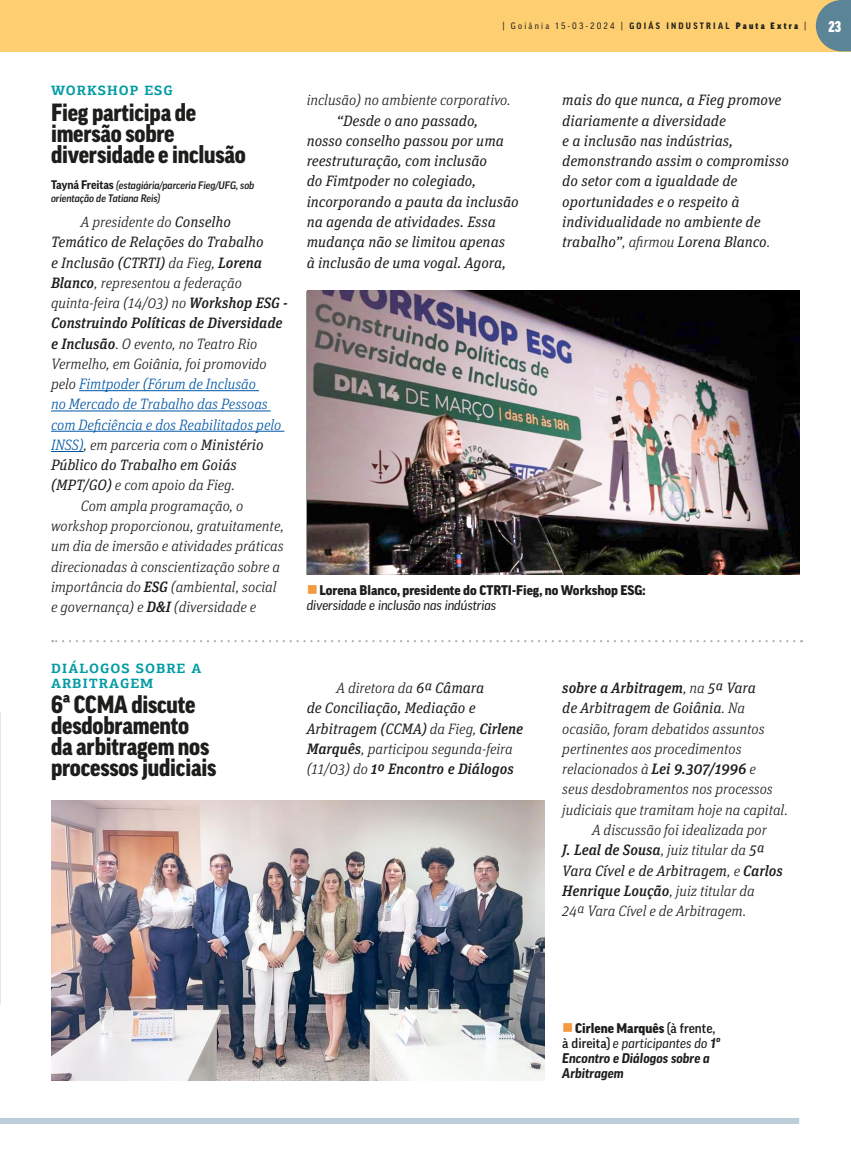
<style>
.page{position:relative;width:851px;height:1149px;background:#fff}
.page>*{position:absolute;margin:0;border:0;box-sizing:border-box;transform-origin:0 0}
.t1{font:900 24px/21px "Good Pro Narr";letter-spacing:-.01em;color:#1d1d1b}
.t2{font:italic 300 15px/20.2px "Unit Slab Pro";color:#1d1d1b}
.t3{font:italic 15px/20.2px "Unit Slab Pro";color:#1d1d1b}
.t4{font:italic 300 15px "Unit Slab Pro";color:#0056a4}
.t5{font:italic 500 15px "Unit Slab Pro";color:#1d1d1b}
.t6{font:900 condensed 15px "Good Pro";color:#fff}
.t7{font:900 13.5px "Good Pro";color:#1d1d1b}
.t8{font:italic 13.5px "Good Pro News";letter-spacing:-.01em;color:#1d1d1b}
.t9{font:700 13.5px/15px "PF Agora Slab Pro";letter-spacing:.075em;color:#009ba4}
.t10{font:italic 700 13.5px/15px "Good Pro";color:#1d1d1b}
.t11{font:italic 500 10.5px/13.5px "Good Pro";letter-spacing:-.01em;color:#1d1d1b}
.t12{font:9px "Good Pro Narr News";letter-spacing:.25em;color:#1d1d1b}
.s1{font-family:"Good Pro Narr";font-weight:700}
.s2{font-family:"Good Pro Narr Ultra"}
.s3{font-weight:700;font-style:normal;font-size:12px}
.s4{font-weight:400}
.s5{font-weight:300}
.s6{font-weight:500}
.s7{color:#1d1d1b}
.s8{color:#0056a4}
.s9{font-family:"Good Pro";font-weight:500;font-style:normal}
.s10{font-family:"Good Pro";font-weight:700}
</style>
<div class="page">
<div style="left:0;top:0;width:850px;height:51px;background:#fecf71"></div>
<div style="left:0;top:1117px;width:799px;height:6px;background:#bacdd8"></div>
<svg style="left:815px;top:0;width:35px;height:51px"></svg>
<hr style="left:79px;top:390px;width:180px;height:1px;background:#0056a4">
<hr style="left:51px;top:410px;width:220px;height:1px;background:#0056a4">
<hr style="left:51px;top:430px;width:233px;height:1px;background:#0056a4">
<hr style="left:51px;top:451px;width:33px;height:1px;background:#0056a4">
<img style="left:51px;top:800px;width:493px;height:280px">
<img style="left:307px;top:291px;width:492px;height:283px">
<img style="left:0;top:711px;width:1px;height:293px">
<svg style="left:52px;top:640px;width:742px;height:2px"></svg>
<p class="t12" style="left:502px;top:21px;width:305px">| Goiânia 15-03-2024 | <span class="s1">GOIÁS INDUSTRIAL</span> <span class="s2">Pauta Extra</span> |</p>
<p class="t6" style="left:828px;top:18px;width:14px">23</p>
<p class="t9" style="left:51px;top:83px;width:123px">WORKSHOP ESG</p>
<h1 class="t1" style="left:51px;top:101px;width:196px">Fieg participa de imersão sobre diversidade e inclusão</h1>
<p class="t11" style="left:51px;top:178px;width:205px"><span class="s3">Tayná Freitas</span> (estagiária/parceria Fieg/UFG, sob orientação de Tatiana Reis)</p>
<p class="t2" style="left:81px;top:211px;width:152px">A presidente do <span class="s4">Conselho</span></p>
<p class="t3" style="left:51px;top:231px;width:214px">Temático de Relações do Trabalho</p>
<p class="t3" style="left:51px;top:252px;width:212px">e Inclusão (CTRTI) <span class="s5">da Fieg,</span> <span class="s6">Lorena</span></p>
<p class="t2" style="left:51px;top:272px;width:192px"><span class="s6">Blanco</span>, representou a federação</p>
<p class="t2" style="left:51px;top:292px;width:238px">quinta‑feira (14/03) no <span class="s6">Workshop ESG ‑</span></p>
<p class="t5" style="left:51px;top:312px;width:233px">Construindo Políticas de Diversidade</p>
<p class="t2" style="left:51px;top:332px;width:208px"><span class="s6">e Inclusão</span>. O evento, no Teatro Rio</p>
<p class="t2" style="left:51px;top:353px;width:217px">Vermelho, em Goiânia, foi promovido</p>
<p class="t4" style="left:51px;top:374px;width:206px"><span class="s7">pelo</span> Fimtpoder (Fórum de Inclusão</p>
<p class="t4" style="left:51px;top:394px;width:218px">no Mercado de Trabalho das Pessoas</p>
<p class="t4" style="left:51px;top:414px;width:232px">com Deficiência e dos Reabilitados pelo</p>
<p class="t2" style="left:51px;top:434px;width:214px"><span class="s8">INSS)</span>, em parceria com o <span class="s4">Ministério</span></p>
<p class="t3" style="left:51px;top:454px;width:187px">Público do Trabalho em Goiás</p>
<p class="t2" style="left:51px;top:474px;width:185px"><span class="s4">(MPT/GO)</span> e com apoio da Fieg.</p>
<p class="t2" style="left:81px;top:494px;width:164px">Com ampla programação, o</p>
<p class="t2" style="left:51px;top:515px;width:234px">workshop proporcionou, gratuitamente,</p>
<p class="t2" style="left:51px;top:535px;width:234px">um dia de imersão e atividades práticas</p>
<p class="t2" style="left:51px;top:555px;width:230px">direcionadas à conscientização sobre a</p>
<p class="t2" style="left:51px;top:575px;width:227px">importância do <span class="s6">ESG</span> (ambiental, social</p>
<p class="t2" style="left:51px;top:596px;width:207px">e governança) e <span class="s6">D&amp;I</span> (diversidade e</p>
<p class="t9" style="left:51px;top:660px;width:152px">DIÁLOGOS SOBRE A<br>ARBITRAGEM</p>
<h1 class="t1" style="left:51px;top:693px;width:167px">6ª CCMA discute desdobramento da arbitragem nos processos judiciais</h1>
<p class="t2" style="left:306px;top:89px;width:205px">inclusão) no ambiente corporativo.</p>
<p class="t3" style="left:306px;top:110px;width:214px;text-indent:30px">“Desde o ano passado,<br>nosso conselho passou por uma reestruturação, com inclusão<br>do Fimtpoder no colegiado, incorporando a pauta da inclusão na agenda de atividades. Essa mudança não se limitou apenas<br>à inclusão de uma vogal. Agora,</p>
<p class="t3" style="left:562px;top:90px;width:228px">mais do que nunca, a Fieg promove diariamente a diversidade<br>e a inclusão nas indústrias, demonstrando assim o compromisso do setor com a igualdade de oportunidades e o respeito à individualidade no ambiente de trabalho”<span class="s5">, afirmou</span> Lorena Blanco<span class="s5">.</span></p>
<p class="t7" style="left:319px;top:582px;width:327px">Lorena Blanco, presidente do CTRTI‑Fieg, no Workshop ESG:</p>
<p class="t8" style="left:306px;top:597px;width:191px">diversidade e inclusão nas indústrias</p>
<p class="t2" style="left:306px;top:677px;width:218px;text-indent:30px">A diretora da <span class="s4">6ª Câmara<br>de Conciliação, Mediação e<br>Arbitragem (CCMA)</span> da Fieg, <span class="s6">Cirlene<br>Marquês</span>, participou segunda‑feira (11/03) do <span class="s6">1º Encontro e Diálogos</span></p>
<p class="t5" style="left:562px;top:677px;width:195px">sobre a Arbitragem<span class="s5">, na</span> <span class="s4">5ª Vara</span></p>
<p class="t3" style="left:562px;top:697px;width:184px">de Arbitragem de Goiânia<span class="s5">. Na</span></p>
<p class="t2" style="left:562px;top:717px;width:204px">ocasião, foram debatidos assuntos</p>
<p class="t2" style="left:562px;top:737px;width:181px">pertinentes aos procedimentos</p>
<p class="t2" style="left:562px;top:758px;width:195px">relacionados à <span class="s6">Lei 9.307/1996</span> e</p>
<p class="t2" style="left:562px;top:778px;width:212px">seus desdobramentos nos processos</p>
<p class="t2" style="left:562px;top:798px;width:227px">judiciais que tramitam hoje na capital.</p>
<p class="t2" style="left:592px;top:818px;width:176px">A discussão foi idealizada por</p>
<p class="t2" style="left:562px;top:839px;width:203px"><span class="s6">J. Leal de Sousa</span>, juiz titular da <span class="s4">5ª</span></p>
<p class="t3" style="left:562px;top:859px;width:222px">Vara Cível e de Arbitragem<span class="s5">, e</span> <span class="s6">Carlos</span></p>
<p class="t5" style="left:562px;top:879px;width:194px">Henrique Loução<span class="s5">, juiz titular da</span></p>
<p class="t2" style="left:562px;top:899px;width:185px">24ª Vara Cível e de Arbitragem.</p>
<p class="t7" style="left:575px;top:1020px;width:142px">Cirlene Marquês <span class="s6">(à frente,</span></p>
<p class="t8" style="left:562px;top:1035px;width:159px"><span class="s9">à direita)</span> e participantes do <span class="s10">1º</span></p>
<p class="t10" style="left:562px;top:1050px;width:149px">Encontro e Diálogos sobre a<br>Arbitragem</p>
</div>
